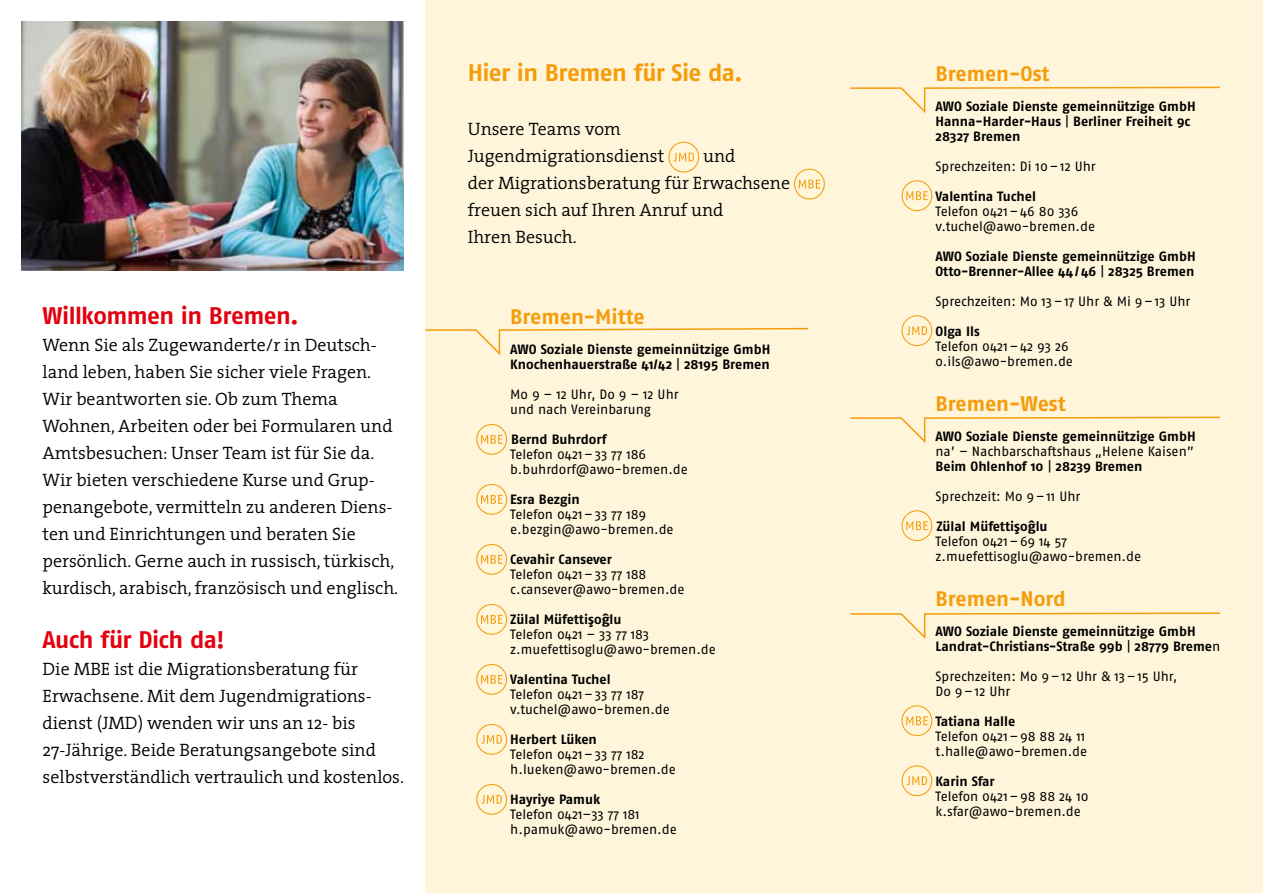
<style>
.page{position:relative;width:1263px;height:893px;background:#fff}
.page>*{position:absolute;margin:0;border:0;box-sizing:border-box;transform-origin:0 0}
.t1{font:700 24px "Fago No";letter-spacing:-.025em;color:#e3000f}
.t2{font:700 24px "Fago No";letter-spacing:-.025em;color:#f59c0a}
.t3{font:700 21px "Fago No";color:#f59c0a}
.t4{font:300 18px/27px "The Serif";color:#000}
.t5{font:13.5px/15px "Fago No";letter-spacing:-.005em;color:#000}
.t6{font:700 13.5px/15px "Fago No";color:#000}
.s1{font-weight:400}
.s2{font-weight:700}
.s3{font-family:"Fago Pro";font-weight:700;font-stretch:condensed}
</style>
<div class="page">
<div style="left:425px;top:0;width:838px;height:893px;background:#fff5db"></div>
<img style="left:21px;top:21px;width:383px;height:249px">
<div style="left:476px;top:424px;width:31px;height:31px;border:1px solid #f59c0a;border-radius:50%"></div>
<svg style="left:481px;top:435px;width:21px;height:9px"></svg>
<div style="left:476px;top:484px;width:31px;height:31px;border:1px solid #f59c0a;border-radius:50%"></div>
<svg style="left:481px;top:495px;width:21px;height:9px"></svg>
<div style="left:476px;top:544px;width:31px;height:31px;border:1px solid #f59c0a;border-radius:50%"></div>
<svg style="left:481px;top:555px;width:21px;height:9px"></svg>
<div style="left:476px;top:604px;width:31px;height:31px;border:1px solid #f59c0a;border-radius:50%"></div>
<svg style="left:481px;top:615px;width:21px;height:9px"></svg>
<div style="left:476px;top:664px;width:31px;height:31px;border:1px solid #f59c0a;border-radius:50%"></div>
<svg style="left:481px;top:675px;width:21px;height:9px"></svg>
<div style="left:476px;top:724px;width:31px;height:31px;border:1px solid #f59c0a;border-radius:50%"></div>
<svg style="left:481px;top:735px;width:21px;height:9px"></svg>
<div style="left:476px;top:784px;width:31px;height:31px;border:1px solid #f59c0a;border-radius:50%"></div>
<svg style="left:481px;top:795px;width:21px;height:9px"></svg>
<div style="left:901px;top:180px;width:31px;height:31px;border:1px solid #f59c0a;border-radius:50%"></div>
<svg style="left:906px;top:191px;width:22px;height:9px"></svg>
<div style="left:901px;top:315px;width:31px;height:31px;border:1px solid #f59c0a;border-radius:50%"></div>
<svg style="left:907px;top:326px;width:20px;height:9px"></svg>
<div style="left:901px;top:510px;width:31px;height:31px;border:1px solid #f59c0a;border-radius:50%"></div>
<svg style="left:906px;top:521px;width:22px;height:9px"></svg>
<div style="left:901px;top:705px;width:31px;height:31px;border:1px solid #f59c0a;border-radius:50%"></div>
<svg style="left:906px;top:716px;width:22px;height:9px"></svg>
<div style="left:901px;top:765px;width:31px;height:31px;border:1px solid #f59c0a;border-radius:50%"></div>
<svg style="left:907px;top:776px;width:20px;height:9px"></svg>
<svg style="left:850px;top:612px;width:370px;height:27px"></svg>
<svg style="left:850px;top:416px;width:370px;height:27px"></svg>
<svg style="left:425px;top:327px;width:383px;height:28px"></svg>
<svg style="left:850px;top:86px;width:370px;height:28px"></svg>
<div style="left:668px;top:142px;width:31px;height:31px;border:1px solid #f59c0a;border-radius:50%"></div>
<svg style="left:673px;top:153px;width:21px;height:9px"></svg>
<div style="left:794px;top:169px;width:31px;height:31px;border:1px solid #f59c0a;border-radius:50%"></div>
<svg style="left:799px;top:180px;width:21px;height:9px"></svg>
<h1 class="t1" style="left:43px;top:302px;width:258px">Willkommen in Bremen.</h1>
<p class="t4" style="left:43px;top:331px;width:357px">Wenn Sie als Zugewanderte/r in Deutsch&shy;land leben, haben Sie sicher viele Fragen.<br>Wir beantworten sie. Ob zum Thema Wohnen, Arbeiten oder bei Formularen und Amtsbesuchen: Unser Team ist für Sie da.<br>Wir bieten verschiedene Kurse und Grup&shy;penangebote, vermitteln zu anderen Diens&shy;ten und Einrichtungen und beraten Sie persönlich. Gerne auch in russisch, türkisch, kurdisch, arabisch, französisch und englisch.</p>
<h1 class="t1" style="left:43px;top:626px;width:184px">Auch für Dich da!</h1>
<h3 class="t4" style="left:43px;top:655px;width:363px">Die MBE ist die Migrationsberatung für Erwachsene. Mit dem Jugendmigrations&shy;dienst (JMD) wenden wir uns an 12- bis 27-Jährige. Beide Beratungsangebote sind selbstverständlich vertraulich und kostenlos.</h3>
<h1 class="t2" style="left:468px;top:59px;width:277px">Hier in Bremen für Sie da.</h1>
<h3 class="t4" style="left:468px;top:115px;width:198px">Unsere Teams vom<br>Jugendmigrationsdienst</h3>
<h3 class="t4" style="left:468px;top:142px;width:324px;text-indent:235px">und<br>der Migrationsberatung für Erwachsene freuen sich auf Ihren Anruf und<br>Ihren Besuch.</h3>
<h2 class="t3" style="left:510px;top:305px;width:136px">Bremen-Mitte</h2>
<p class="t6" style="left:510px;top:342px;width:262px">AWO Soziale Dienste gemeinnützige GmbH<br>Knochenhauerstraße 41/42 <span class="s1">|</span> 28195 Bremen</p>
<p class="t5" style="left:510px;top:387px;width:170px">Mo 9 – 12 Uhr, Do 9 – 12 Uhr und nach Vereinbarung</p>
<p class="t6" style="left:511px;top:432px;width:97px">Bernd Buhrdorf</p>
<p class="t5" style="left:510px;top:447px;width:179px">Telefon 0421–33 77 186 b.buhrdorf@awo-bremen.de</p>
<p class="t6" style="left:510px;top:492px;width:71px">Esra Bezgin</p>
<p class="t5" style="left:510px;top:507px;width:165px">Telefon 0421–33 77 189 e.bezgin@awo-bremen.de</p>
<p class="t6" style="left:510px;top:552px;width:103px">Cevahir Cansever</p>
<p class="t5" style="left:510px;top:567px;width:176px">Telefon 0421–33 77 188 c.cansever@awo-bremen.de</p>
<p class="t5" style="left:510px;top:612px;width:207px"><span class="s2">Zülal Müfetti</span><span class="s3">ş</span><span class="s2">o</span><span class="s3">ĝ</span><span class="s2">lu<br></span>Telefon 0421 – 33 77 183 z.muefettisoglu@awo-bremen.de</p>
<p class="t6" style="left:510px;top:672px;width:102px">Valentina Tuchel</p>
<p class="t5" style="left:510px;top:687px;width:161px">Telefon 0421–33 77 187 v.tuchel@awo-bremen.de</p>
<p class="t6" style="left:510px;top:732px;width:88px">Herbert Lüken</p>
<p class="t5" style="left:510px;top:747px;width:167px">Telefon 0421–33 77 182 h.lueken@awo-bremen.de</p>
<p class="t6" style="left:510px;top:792px;width:92px">Hayriye Pamuk</p>
<p class="t5" style="left:510px;top:807px;width:168px">Telefon 0421–33 77 181 h.pamuk@awo-bremen.de</p>
<h2 class="t3" style="left:935px;top:61px;width:116px">Bremen-Ost</h2>
<p class="t6" style="left:935px;top:98px;width:262px">AWO Soziale Dienste gemeinnützige GmbH<br>Hanna-Harder-Haus <span class="s1">|</span> Berliner Freiheit 9c<br>28327 Bremen</p>
<p class="t5" style="left:935px;top:158px;width:162px">Sprechzeiten: Di 10–12 Uhr</p>
<p class="t6" style="left:935px;top:188px;width:102px">Valentina Tuchel</p>
<p class="t5" style="left:935px;top:203px;width:161px">Telefon 0421–46 80 336 v.tuchel@awo-bremen.de</p>
<p class="t6" style="left:935px;top:248px;width:262px">AWO Soziale Dienste gemeinnützige GmbH<br>Otto-Brenner-Allee 44/46 <span class="s1">|</span> 28325 Bremen</p>
<p class="t5" style="left:935px;top:293px;width:256px">Sprechzeiten: Mo 13–17 Uhr &amp; Mi 9–13 Uhr</p>
<p class="t6" style="left:935px;top:323px;width:46px">Olga Ils</p>
<p class="t5" style="left:935px;top:338px;width:139px">Telefon 0421–42 93 26 o.ils@awo-bremen.de</p>
<h2 class="t3" style="left:935px;top:391px;width:132px">Bremen-West</h2>
<p class="t6" style="left:935px;top:428px;width:262px">AWO Soziale Dienste gemeinnützige GmbH</p>
<p class="t5" style="left:935px;top:443px;width:260px">na’ – Nachbarschaftshaus „Helene Kaisen”<br><span class="s2">Beim Ohlenhof 10</span> | <span class="s2">28239 Bremen</span></p>
<p class="t5" style="left:935px;top:488px;width:146px">Sprechzeit: Mo 9–11 Uhr</p>
<p class="t5" style="left:935px;top:518px;width:207px"><span class="s2">Zülal Müfetti</span><span class="s3">ş</span><span class="s2">o</span><span class="s3">ĝ</span><span class="s2">lu<br></span>Telefon 0421–69 14 57 z.muefettisoglu@awo-bremen.de</p>
<h2 class="t3" style="left:935px;top:586px;width:132px">Bremen-Nord</h2>
<p class="t6" style="left:935px;top:623px;width:286px">AWO Soziale Dienste gemeinnützige GmbH<br>Landrat-Christians-Straße 99b <span class="s1">|</span> 28779 Breme<span class="s1">n</span></p>
<p class="t5" style="left:935px;top:668px;width:243px">Sprechzeiten: Mo 9–12 Uhr &amp; 13–15 Uhr,<br>Do 9–12 Uhr</p>
<p class="t6" style="left:935px;top:713px;width:81px">Tatiana Halle</p>
<p class="t5" style="left:935px;top:728px;width:153px">Telefon 0421–98 88 24 11 t.halle@awo-bremen.de</p>
<p class="t6" style="left:935px;top:773px;width:61px">Karin Sfar</p>
<p class="t5" style="left:935px;top:788px;width:155px">Telefon 0421–98 88 24 10 k.sfar@awo-bremen.de</p>
</div>
